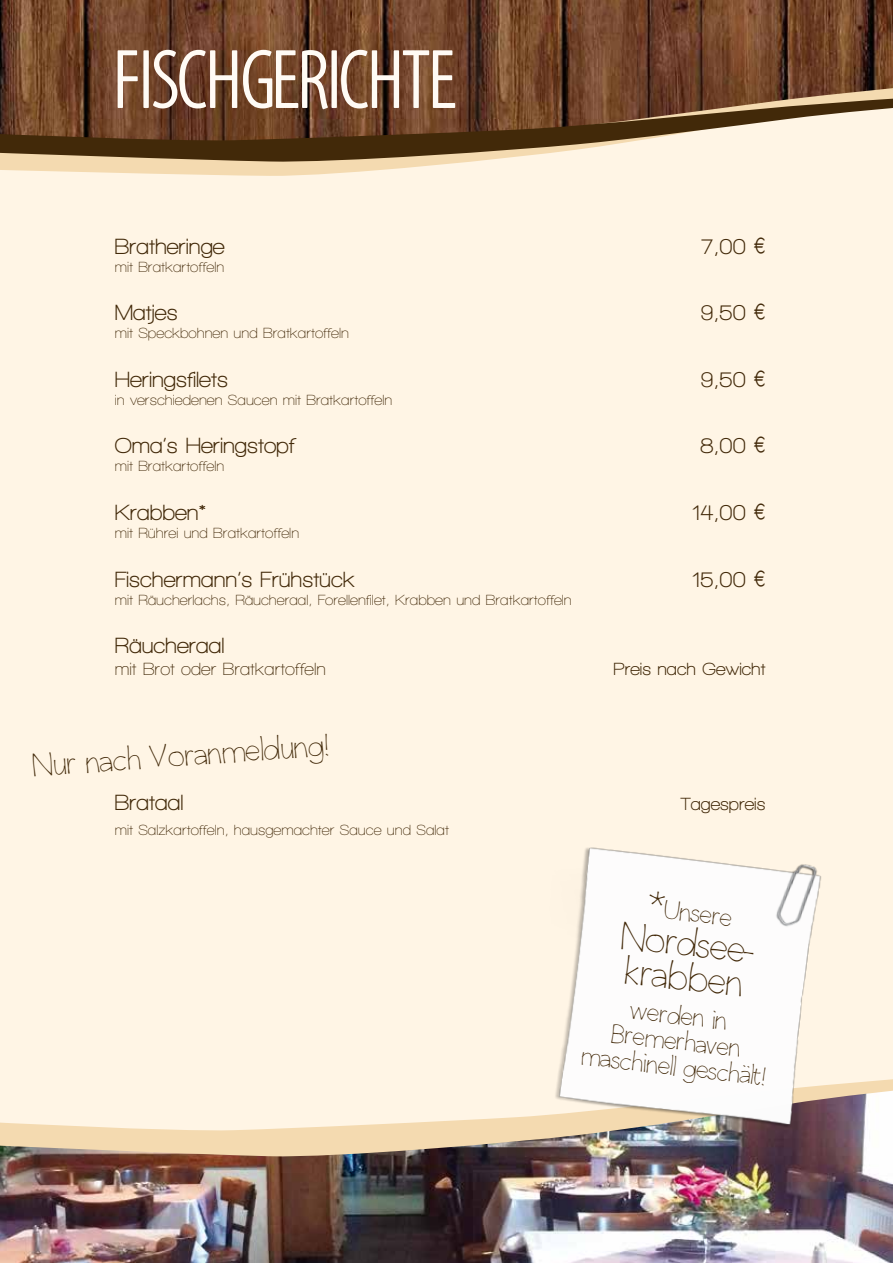
<style>
.page{position:relative;width:893px;height:1263px;background:#fff}
.page>*{position:absolute;margin:0;border:0;box-sizing:border-box;transform-origin:0 0}
.t1{font:condensed 85.35px "Santana";color:#fffbf5}
.t2{font:300 37.5px/34.5px "Claphappy";color:#422909}
.t3{font:300 30.9px "Claphappy";color:#422909}
.t4{font:300 25.5px/25.5px "Claphappy";color:#422909;text-align:center}
.t5{font:700 22.5px "Walkway";color:#422909}
.t6{font:700 18px "Walkway";color:#422909}
.t7{font:600 18px "Walkway";color:#422909}
.t8{font:600 15px "Walkway";color:#422909}
.s1{font-family:"Euro Collection";font-weight:400}
.s2{font-size:37.5px}
</style>
<div class="page">
<img style="left:0;top:1158px;width:893px;height:105px">
<img style="left:0;top:0;width:893px;height:87px">
<div style="left:0;top:176px;width:893px;height:902px;background:#fff5e5"></div>
<svg style="left:0;top:87px;width:893px;height:89px;background:#bba087"></svg>
<svg style="left:0;top:98px;width:893px;height:65px;background:#896c51"></svg>
<svg style="left:0;top:1078px;width:893px;height:80px;background:#f2e2cb"></svg>
<img style="left:386px;top:795px;width:477px;height:364px">
<h1 class="t1" style="left:115px;top:38px;width:342px">FISCHGERICHTE</h1>
<h3 class="t5" style="left:115px;top:234px;width:111px">Bratheringe</h3>
<h3 class="t5" style="left:700px;top:234px;width:66px">7,00 <span class="s1">C</span></h3>
<p class="t8" style="left:115px;top:258px;width:111px">mit Bratkartoffeln</p>
<h3 class="t5" style="left:115px;top:300px;width:64px">Matjes</h3>
<h3 class="t5" style="left:700px;top:300px;width:66px">9,50 <span class="s1">C</span></h3>
<p class="t8" style="left:115px;top:325px;width:236px">mit Speckbohnen und Bratkartoffeln</p>
<h3 class="t5" style="left:115px;top:367px;width:115px">Heringsfilets</h3>
<h3 class="t5" style="left:700px;top:367px;width:66px">9,50 <span class="s1">C</span></h3>
<p class="t8" style="left:115px;top:392px;width:279px">in verschiedenen Saucen mit Bratkartoffeln</p>
<h3 class="t5" style="left:115px;top:434px;width:182px">Oma‘s Heringstopf</h3>
<h3 class="t5" style="left:700px;top:434px;width:67px">8,00 <span class="s1">C</span></h3>
<p class="t8" style="left:115px;top:458px;width:111px">mit Bratkartoffeln</p>
<h3 class="t5" style="left:115px;top:500px;width:93px">Krabben*</h3>
<h3 class="t5" style="left:691px;top:500px;width:76px">14,00 <span class="s1">C</span></h3>
<p class="t8" style="left:115px;top:525px;width:186px">mit Rührei und Bratkartoffeln</p>
<h3 class="t5" style="left:115px;top:567px;width:242px">Fischermann‘s Frühstück</h3>
<h3 class="t5" style="left:691px;top:567px;width:76px">15,00 <span class="s1">C</span></h3>
<p class="t8" style="left:115px;top:591px;width:458px">mit Räucherlachs, Räucheraal, Forellenfilet, Krabben und Bratkartoffeln</p>
<h3 class="t5" style="left:115px;top:633px;width:111px">Räucheraal</h3>
<p class="t7" style="left:115px;top:659px;width:213px">mit Brot oder Bratkartoffeln</p>
<p class="t6" style="left:614px;top:659px;width:153px">Preis nach Gewicht</p>
<h3 class="t3" style="left:29px;top:752px;width:299px;rotate:-4deg">Nur nach Voranmeldung!</h3>
<h3 class="t5" style="left:115px;top:790px;width:70px">Brataal</h3>
<p class="t6" style="left:681px;top:794px;width:86px">Tagespreis</p>
<p class="t8" style="left:115px;top:822px;width:336px">mit Salzkartoffeln, hausgemachter Sauce und Salat</p>
<h3 class="t4" style="left:649px;top:896px;width:85px;rotate:7deg"><span class="s2">*</span>Unsere</h3>
<h2 class="t2" style="left:621px;top:920px;width:146px;rotate:7deg">Nordsee&shy;krabben</h2>
<h3 class="t4" style="left:588px;top:993px;width:187px;rotate:7deg">werden in<br>Bremerhaven maschinell geschält!</h3>
</div>
